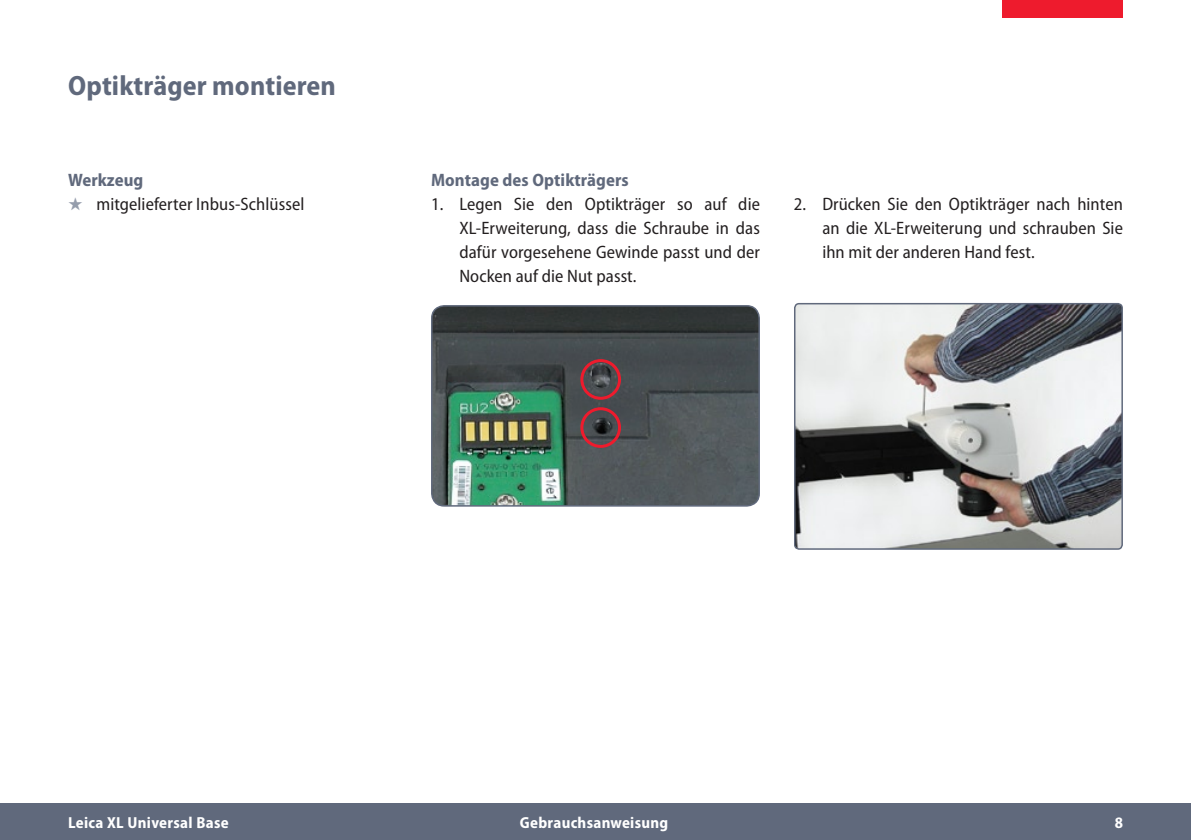
<style>
.page{position:relative;width:1191px;height:840px;background:#fff}
.page>*{position:absolute;margin:0;border:0;box-sizing:border-box;transform-origin:0 0}
.Seitentitel{font:700 semi-condensed 28px "Myriad Pro";letter-spacing:.005em;color:#60697c}
.Einzug_Aufzählung{font:semi-condensed 18px/24px "Myriad Pro";letter-spacing:.005em;color:#231f20;text-align:justify}
.Untertitel{font:700 semi-condensed 18px "Myriad Pro";letter-spacing:.005em;color:#60697c}
.Einzug_Symbol{font:semi-condensed 18px "Myriad Pro";letter-spacing:.005em;color:#231f20}
.t1{font:700 semi-condensed 16px "Myriad Pro";letter-spacing:.02em;color:#fff}
.s1{color:#959dac}
</style>
<div class="page">
<div style="left:0;top:803px;width:1191px;height:36px;background:#60697c"></div>
<div style="left:1002px;top:0;width:121px;height:17px;background:#ee1b2d"></div>
<img style="left:432px;top:305px;width:327px;height:200px">
<div style="left:431px;top:305px;width:329px;height:201px;border:2px solid #60697c;border-radius:12px"></div>
<div style="left:580px;top:359px;width:41px;height:40px;border:3px solid #ee1b2d;border-radius:50%"></div>
<div style="left:580px;top:407px;width:41px;height:40px;border:3px solid #ee1b2d;border-radius:50%"></div>
<img style="left:794px;top:306px;width:326px;height:242px">
<div style="left:794px;top:303px;width:329px;height:246px;border:2px solid #60697c;border-radius:4px"></div>
<p class="Seitentitel" style="left:68px;top:70px;width:269px">Optikträger montieren</p>
<p class="Untertitel" style="left:68px;top:169px;width:77px">Werkzeug</p>
<p class="Einzug_Symbol" style="left:68px;top:194px;width:238px"><span class="s1">★</span> mitgelieferter Inbus-Schlüssel</p>
<p class="Untertitel" style="left:431px;top:169px;width:199px">Montage des Optikträgers</p>
<p class="Einzug_Aufzählung" style="left:459px;top:192px;width:302px;text-indent:-28px">1. Legen Sie den Optikträger so auf die XL-Erweiterung, dass die Schraube in das dafür vorgesehene Gewinde passt und der Nocken auf die Nut passt.</p>
<p class="Einzug_Aufzählung" style="left:822px;top:192px;width:302px;text-indent:-28px">2. Drücken Sie den Optikträger nach hinten an die XL-Erweiterung und schrauben Sie ihn mit der anderen Hand fest.</p>
<p class="t1" style="left:68px;top:813px;width:162px">Leica XL Universal Base</p>
<p class="t1" style="left:520px;top:813px;width:150px">Gebrauchsanweisung</p>
<p class="t1" style="left:1114px;top:813px;width:10px">8</p>
</div>
